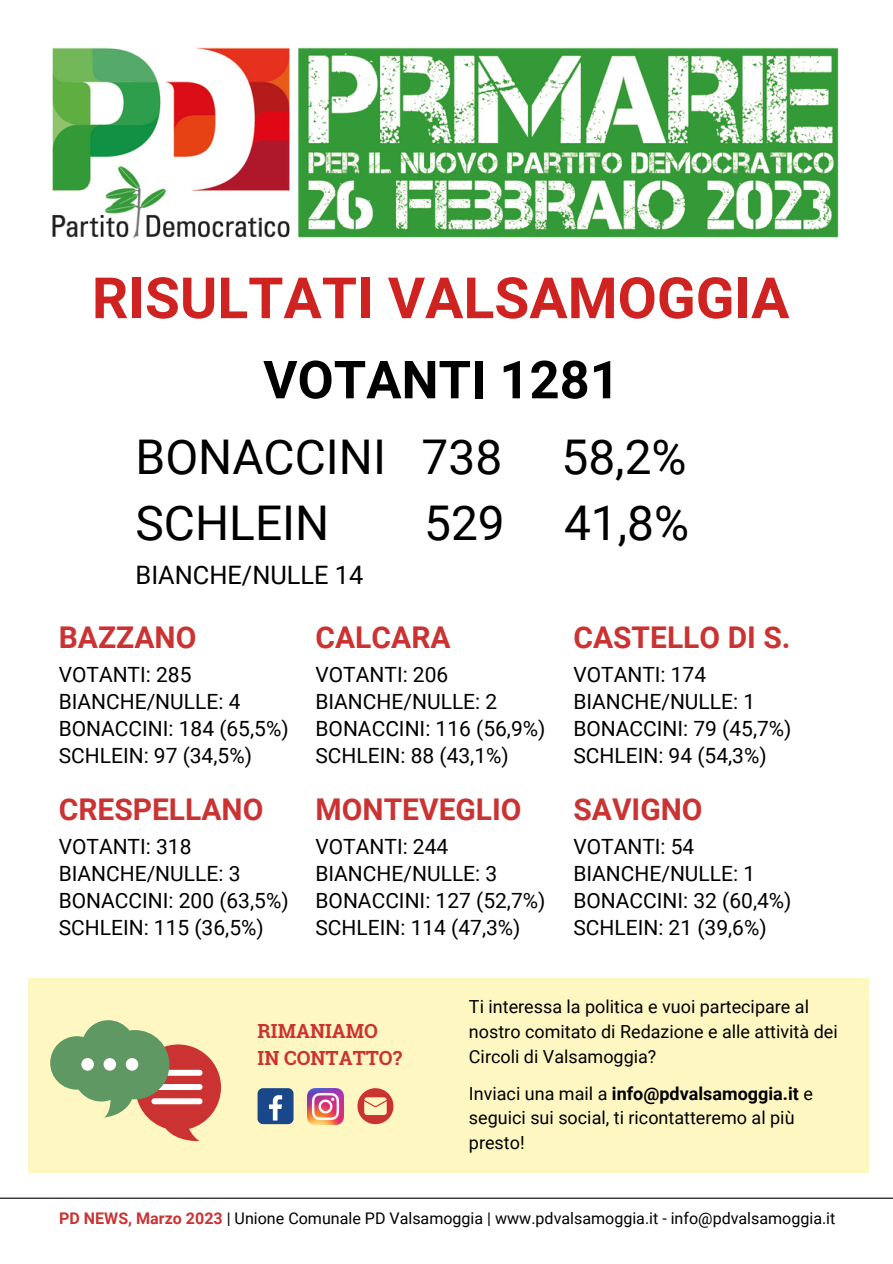
<style>
.page{position:relative;width:893px;height:1264px;background:#fff}
.page>*{position:absolute;margin:0;border:0;box-sizing:border-box;transform-origin:0 0}
.t1{font:700 57px "Roboto";color:#cf2322}
.t2{font:700 52.5px "Roboto";color:#000}
.t3{font:47.85px/66.3px "Roboto";color:#000}
.t4{font:700 30px "Roboto";color:#cb3333}
.t5{font:25.35px "Roboto";color:#000}
.t6{font:21px/27px "Roboto";color:#000}
.t7{font:700 19.5px/27px "Roboto Slab";color:#cb3333}
.t8{font:18px/24.8px "Roboto";color:#000}
.t9{font:16.05px "Roboto";color:#000}
.s1{font-weight:700}
.s2{font-weight:700;color:#cb3333}
</style>
<div class="page">
<hr style="left:0;top:1197px;width:892px;height:1px;background:#000">
<div style="left:28px;top:978px;width:840px;height:194px;background:#fff7c1"></div>
<svg style="left:50px;top:1020px;width:171px;height:122px"></svg>
<div style="left:81px;top:1058px;width:13px;height:12px;background:#fff;border-radius:50%"></div>
<div style="left:104px;top:1058px;width:12px;height:12px;background:#fff;border-radius:50%"></div>
<div style="left:126px;top:1058px;width:12px;height:12px;background:#fff;border-radius:50%"></div>
<img style="left:307px;top:1088px;width:36px;height:36px">
<div style="left:257px;top:1088px;width:36px;height:36px;background:#1a4789;border-radius:5px"></div>
<svg style="left:269px;top:1095px;width:13px;height:25px"></svg>
<svg style="left:357px;top:1088px;width:36px;height:36px"></svg>
<img style="left:52px;top:47px;width:787px;height:192px">
<h1 class="t1" style="left:92px;top:265px;width:699px">RISULTATI VALSAMOGGIA</h1>
<h2 class="t2" style="left:263px;top:349px;width:358px">VOTANTI 1281</h2>
<h3 class="t3" style="left:135px;top:424px;width:552px">BONACCINI 738 58,2%<br>SCHLEIN</h3>
<h3 class="t3" style="left:424px;top:490px;width:266px">529 41,8%</h3>
<p class="t5" style="left:135px;top:560px;width:229px">BIANCHE/NULLE 14</p>
<h3 class="t4" style="left:59px;top:620px;width:139px">BAZZANO</h3>
<p class="t6" style="left:59px;top:661px;width:231px">VOTANTI: 285<br>BIANCHE/NULLE: 4<br>BONACCINI: 184 (65,5%)<br>SCHLEIN: 97 (34,5%)</p>
<h3 class="t4" style="left:59px;top:792px;width:206px">CRESPELLANO</h3>
<p class="t6" style="left:59px;top:833px;width:231px">VOTANTI: 318<br>BIANCHE/NULLE: 3<br>BONACCINI: 200 (63,5%)<br>SCHLEIN: 115 (36,5%)</p>
<h3 class="t4" style="left:315px;top:620px;width:137px">CALCARA</h3>
<p class="t6" style="left:315px;top:661px;width:231px">VOTANTI: 206<br>BIANCHE/NULLE: 2<br>BONACCINI: 116 (56,9%)<br>SCHLEIN: 88 (43,1%)</p>
<h3 class="t4" style="left:315px;top:792px;width:207px">MONTEVEGLIO</h3>
<p class="t6" style="left:315px;top:833px;width:231px">VOTANTI: 244<br>BIANCHE/NULLE: 3<br>BONACCINI: 127 (52,7%)<br>SCHLEIN: 114 (47,3%)</p>
<h3 class="t4" style="left:573px;top:620px;width:218px">CASTELLO DI S.</h3>
<p class="t6" style="left:573px;top:661px;width:220px">VOTANTI: 174<br>BIANCHE/NULLE: 1<br>BONACCINI: 79 (45,7%)<br>SCHLEIN: 94 (54,3%)</p>
<h3 class="t4" style="left:573px;top:792px;width:131px">SAVIGNO</h3>
<p class="t6" style="left:573px;top:833px;width:220px">VOTANTI: 54<br>BIANCHE/NULLE: 1<br>BONACCINI: 32 (60,4%)<br>SCHLEIN: 21 (39,6%)</p>
<p class="t7" style="left:257px;top:1017px;width:146px">RIMANIAMO<br>IN CONTATTO?</p>
<p class="t8" style="left:469px;top:994px;width:370px">Ti interessa la politica e vuoi partecipare al nostro comitato di Redazione e alle attività dei<br>Circoli di Valsamoggia?</p>
<p class="t8" style="left:469px;top:1081px;width:345px">Inviaci una mail a <span class="s1">info@pdvalsamoggia.it</span> e seguici sui social, ti ricontatteremo al più presto!</p>
<p class="t9" style="left:59px;top:1209px;width:777px"><span class="s2">PD NEWS, Marzo 2023</span> | Unione Comunale PD Valsamoggia | www.pdvalsamoggia.it - info@pdvalsamoggia.it</p>
</div>
